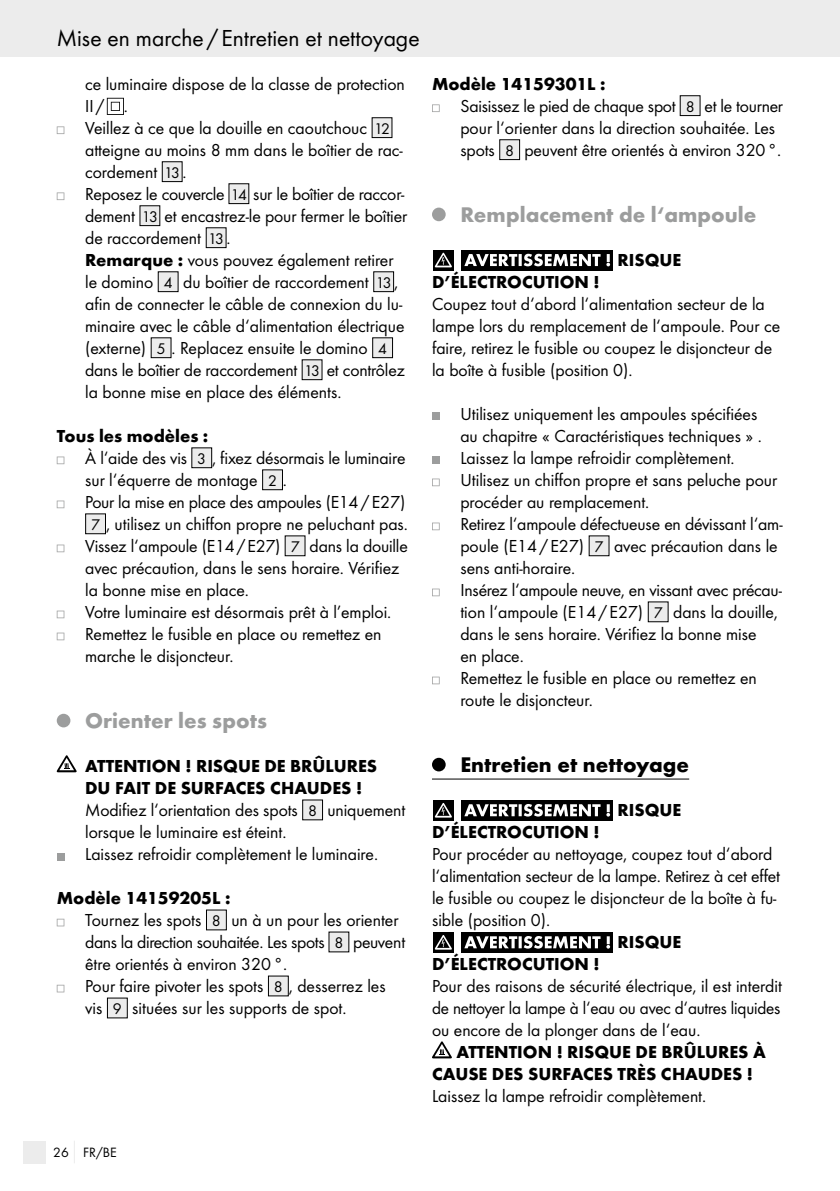
<style>
.page{position:relative;width:840px;height:1191px;background:#fff}
.page>*{position:absolute;margin:0;border:0;box-sizing:border-box;transform-origin:0 0}
.t1{font:24px "Futura Boo";color:#000}
.t2{font:700 22px "Futura";color:#9c9d9d}
.t3{font:700 22px "Futura";color:#000}
.t4{font:18px/22px "Futura Boo";color:#000}
.t5{font:700 18px/22px "Futura";color:#000}
.t6{font:14px "Futura Boo";color:#000}
.s1{font-size:16px}
.s2{font-family:"Futura";font-weight:700}
</style>
<div class="page">
<div style="left:0;top:0;width:839px;height:57px;background:#ececec"></div>
<div style="left:23px;top:1140px;width:22px;height:23px;background:#ececec"></div>
<svg style="left:74px;top:1141px;width:1px;height:22px"></svg>
<svg style="left:107px;top:98px;width:17px;height:17px"></svg>
<svg style="left:57px;top:126px;width:7px;height:8px"></svg>
<div style="left:372px;top:118px;width:20px;height:20px;background:#ececec"></div>
<div style="left:371px;top:117px;width:21px;height:21px;border:1px solid #000"></div>
<div style="left:162px;top:162px;width:20px;height:20px;background:#ececec"></div>
<div style="left:162px;top:161px;width:20px;height:21px;border:1px solid #000"></div>
<svg style="left:57px;top:192px;width:7px;height:8px"></svg>
<div style="left:229px;top:184px;width:20px;height:20px;background:#ececec"></div>
<div style="left:228px;top:183px;width:21px;height:21px;border:1px solid #000"></div>
<div style="left:140px;top:206px;width:20px;height:20px;background:#ececec"></div>
<div style="left:206px;top:228px;width:20px;height:20px;background:#ececec"></div>
<div style="left:158px;top:272px;width:20px;height:20px;background:#ececec"></div>
<div style="left:373px;top:272px;width:20px;height:20px;background:#ececec"></div>
<div style="left:373px;top:271px;width:21px;height:21px;border:1px solid #000"></div>
<div style="left:151px;top:338px;width:20px;height:20px;background:#ececec"></div>
<div style="left:372px;top:338px;width:20px;height:20px;background:#ececec"></div>
<div style="left:372px;top:337px;width:21px;height:21px;border:1px solid #000"></div>
<div style="left:302px;top:360px;width:20px;height:20px;background:#ececec"></div>
<svg style="left:57px;top:456px;width:7px;height:8px"></svg>
<div style="left:192px;top:448px;width:19px;height:20px;background:#ececec"></div>
<div style="left:191px;top:447px;width:21px;height:21px;border:1px solid #000"></div>
<div style="left:262px;top:470px;width:20px;height:20px;background:#ececec"></div>
<div style="left:262px;top:469px;width:21px;height:21px;border:1px solid #000"></div>
<svg style="left:57px;top:500px;width:7px;height:8px"></svg>
<div style="left:86px;top:514px;width:19px;height:20px;background:#ececec"></div>
<div style="left:85px;top:513px;width:21px;height:21px;border:1px solid #000"></div>
<svg style="left:57px;top:544px;width:7px;height:8px"></svg>
<div style="left:285px;top:536px;width:20px;height:20px;background:#ececec"></div>
<svg style="left:57px;top:610px;width:7px;height:8px"></svg>
<svg style="left:57px;top:632px;width:7px;height:8px"></svg>
<div style="left:57px;top:714px;width:13px;height:13px;background:#9c9d9d;border-radius:50%"></div>
<svg style="left:57px;top:755px;width:20px;height:17px"></svg>
<div style="left:302px;top:800px;width:20px;height:20px;background:#ececec"></div>
<div style="left:302px;top:799px;width:21px;height:21px;border:1px solid #000"></div>
<div style="left:57px;top:852px;width:7px;height:8px;background:#9c9d9d"></div>
<svg style="left:57px;top:918px;width:7px;height:8px"></svg>
<div style="left:206px;top:910px;width:20px;height:20px;background:#ececec"></div>
<div style="left:206px;top:909px;width:21px;height:21px;border:1px solid #000"></div>
<div style="left:329px;top:932px;width:19px;height:20px;background:#ececec"></div>
<svg style="left:57px;top:984px;width:7px;height:8px"></svg>
<div style="left:268px;top:976px;width:20px;height:20px;background:#ececec"></div>
<div style="left:107px;top:998px;width:20px;height:20px;background:#ececec"></div>
<div style="left:107px;top:997px;width:21px;height:21px;border:1px solid #000"></div>
<hr style="left:432px;top:778px;width:256px;height:1px;background:#000">
<svg style="left:432px;top:104px;width:7px;height:8px"></svg>
<div style="left:679px;top:96px;width:20px;height:20px;background:#ececec"></div>
<div style="left:679px;top:95px;width:21px;height:21px;border:1px solid #000"></div>
<div style="left:499px;top:140px;width:20px;height:20px;background:#ececec"></div>
<div style="left:499px;top:139px;width:21px;height:21px;border:1px solid #000"></div>
<div style="left:432px;top:208px;width:13px;height:13px;background:#9c9d9d;border-radius:50%"></div>
<div style="left:461px;top:250px;width:151px;height:20px;background:#000"></div>
<svg style="left:464px;top:254px;width:145px;height:12px"></svg>
<svg style="left:433px;top:250px;width:20px;height:20px"></svg>
<svg style="left:434px;top:253px;width:17px;height:14px"></svg>
<div style="left:432px;top:412px;width:7px;height:8px;background:#9c9d9d"></div>
<div style="left:432px;top:456px;width:7px;height:8px;background:#9c9d9d"></div>
<svg style="left:432px;top:478px;width:7px;height:8px"></svg>
<svg style="left:432px;top:522px;width:7px;height:8px"></svg>
<div style="left:588px;top:536px;width:20px;height:20px;background:#ececec"></div>
<svg style="left:432px;top:588px;width:7px;height:8px"></svg>
<div style="left:648px;top:602px;width:19px;height:20px;background:#ececec"></div>
<svg style="left:432px;top:676px;width:7px;height:8px"></svg>
<div style="left:432px;top:758px;width:13px;height:13px;background:#000;border-radius:50%"></div>
<div style="left:461px;top:800px;width:151px;height:20px;background:#000"></div>
<svg style="left:464px;top:804px;width:145px;height:12px"></svg>
<svg style="left:433px;top:800px;width:20px;height:20px"></svg>
<svg style="left:434px;top:803px;width:17px;height:14px"></svg>
<div style="left:461px;top:932px;width:151px;height:20px;background:#000"></div>
<svg style="left:464px;top:936px;width:145px;height:12px"></svg>
<svg style="left:433px;top:932px;width:20px;height:20px"></svg>
<svg style="left:434px;top:935px;width:17px;height:14px"></svg>
<svg style="left:432px;top:1041px;width:19px;height:17px"></svg>
<h1 class="t1" style="left:57px;top:24px;width:364px">Mise en marche / Entretien et nettoyage</h1>
<p class="t4" style="left:85px;top:73px;width:323px">ce luminaire dispose de la classe de protection II/ .<br>Veillez à ce que la douille en caoutchouc <span class="s1">12 </span>atteigne au moins 8 mm dans le boîtier de rac&shy;cordement <span class="s1">13</span> .<br>Reposez le couvercle <span class="s1">14</span> sur le boîtier de raccor&shy;dement <span class="s1">13</span> et encastrez-le pour fermer le boîtier de raccordement <span class="s1">13</span> .<br><span class="s2">Remarque :</span> vous pouvez également retirer le domino <span class="s1">4</span> du boîtier de raccordement <span class="s1">13</span> , afin de connecter le câble de connexion du lu&shy;minaire avec le câble d‘alimentation électrique (externe) <span class="s1">5</span> . Replacez ensuite le domino <span class="s1">4 </span>dans le boîtier de raccordement <span class="s1">13</span> et contrôlez la bonne mise en place des éléments.</p>
<p class="t5" style="left:57px;top:425px;width:153px">Tous les modèles :</p>
<p class="t4" style="left:85px;top:447px;width:321px">À l‘aide des vis <span class="s1">3</span> , fixez désormais le luminaire</p>
<p class="t4" style="left:85px;top:469px;width:203px">sur l‘équerre de montage <span class="s1">2</span> .</p>
<p class="t4" style="left:85px;top:491px;width:321px">Pour la mise en place des ampoules (E14/ E27)</p>
<p class="t4" style="left:91px;top:513px;width:318px"><span class="s1">7</span> , utilisez un chiffon propre ne peluchant pas.</p>
<p class="t4" style="left:85px;top:535px;width:324px">Vissez l‘ampoule (E14/E27) <span class="s1">7</span> dans la douille</p>
<p class="t4" style="left:85px;top:557px;width:315px">avec précaution, dans le sens horaire. Vérifiez</p>
<p class="t4" style="left:85px;top:579px;width:165px">la bonne mise en place.</p>
<p class="t4" style="left:85px;top:601px;width:307px">Votre luminaire est désormais prêt à l’emploi.</p>
<p class="t4" style="left:85px;top:623px;width:298px">Remettez le fusible en place ou remettez en</p>
<p class="t4" style="left:85px;top:645px;width:150px">marche le disjoncteur.</p>
<p class="t2" style="left:85px;top:707px;width:183px">Orienter les spots</p>
<p class="t5" style="left:85px;top:755px;width:293px">ATTENTION ! RISQUE DE BRÛLURES<br>DU FAIT DE SURFACES CHAUDES !</p>
<p class="t4" style="left:85px;top:799px;width:322px">Modifiez l‘orientation des spots <span class="s1">8</span> uniquement lorsque le luminaire est éteint.<br>Laissez refroidir complètement le luminaire.</p>
<p class="t5" style="left:57px;top:887px;width:175px">Modèle 14159205L :</p>
<p class="t4" style="left:85px;top:909px;width:321px">Tournez les spots <span class="s1">8</span> un à un pour les orienter dans la direction souhaitée. Les spots <span class="s1">8</span> peuvent être orientés à environ 320°.<br>Pour faire pivoter les spots <span class="s1">8</span> , desserrez les vis <span class="s1">9</span> situées sur les supports de spot.</p>
<p class="t5" style="left:432px;top:73px;width:175px">Modèle 14159301L :</p>
<p class="t4" style="left:460px;top:95px;width:324px">Saisissez le pied de chaque spot <span class="s1">8</span> et le tourner pour l‘orienter dans la direction souhaitée. Les spots <span class="s1">8</span> peuvent être orientés à environ 320°.</p>
<p class="t2" style="left:460px;top:201px;width:297px">Remplacement de l‘ampoule</p>
<p class="t5" style="left:617px;top:249px;width:65px">RISQUE</p>
<p class="t5" style="left:432px;top:271px;width:169px">D’ÉLECTROCUTION !</p>
<p class="t4" style="left:432px;top:293px;width:349px">Coupez tout d‘abord l‘alimentation secteur de la lampe lors du remplacement de l‘ampoule. Pour ce faire, retirez le fusible ou coupez le disjoncteur de la boîte à fusible (position 0).</p>
<p class="t4" style="left:460px;top:403px;width:323px">Utilisez uniquement les ampoules spécifiées<br>au chapitre « Caractéristiques techniques » .<br>Laissez la lampe refroidir complètement.<br>Utilisez un chiffon propre et sans peluche pour procéder au remplacement.<br>Retirez l‘ampoule défectueuse en dévissant l‘am&shy;poule (E14/ E27) <span class="s1">7</span> avec précaution dans le sens anti-horaire.<br>Insérez l‘ampoule neuve, en vissant avec précau&shy;tion l‘ampoule (E14/ E27) <span class="s1">7</span> dans la douille, dans le sens horaire. Vérifiez la bonne mise<br>en place.<br>Remettez le fusible en place ou remettez en route le disjoncteur.</p>
<p class="t3" style="left:460px;top:751px;width:230px">Entretien et nettoyage</p>
<p class="t5" style="left:617px;top:799px;width:65px">RISQUE</p>
<p class="t5" style="left:432px;top:821px;width:169px">D’ÉLECTROCUTION !</p>
<p class="t4" style="left:432px;top:843px;width:349px">Pour procéder au nettoyage, coupez tout d‘abord l‘alimentation secteur de la lampe. Retirez à cet effet le fusible ou coupez le disjoncteur de la boîte à fu&shy;sible (position 0).</p>
<p class="t5" style="left:617px;top:931px;width:65px">RISQUE</p>
<p class="t5" style="left:432px;top:953px;width:169px">D’ÉLECTROCUTION !</p>
<p class="t4" style="left:432px;top:975px;width:351px;text-align:justify">Pour des raisons de sécurité électrique, il est interdit de nettoyer la lampe à l‘eau ou avec d‘autres liquides ou encore de la plonger dans de l‘eau.</p>
<p class="t5" style="left:432px;top:1041px;width:335px;text-indent:24px">ATTENTION ! RISQUE DE BRÛLURES À<br>CAUSE DES SURFACES TRÈS CHAUDES !</p>
<p class="t4" style="left:432px;top:1085px;width:276px">Laissez la lampe refroidir complètement.</p>
<p class="t6" style="left:53px;top:1144px;width:65px">26 FR/BE</p>
</div>
